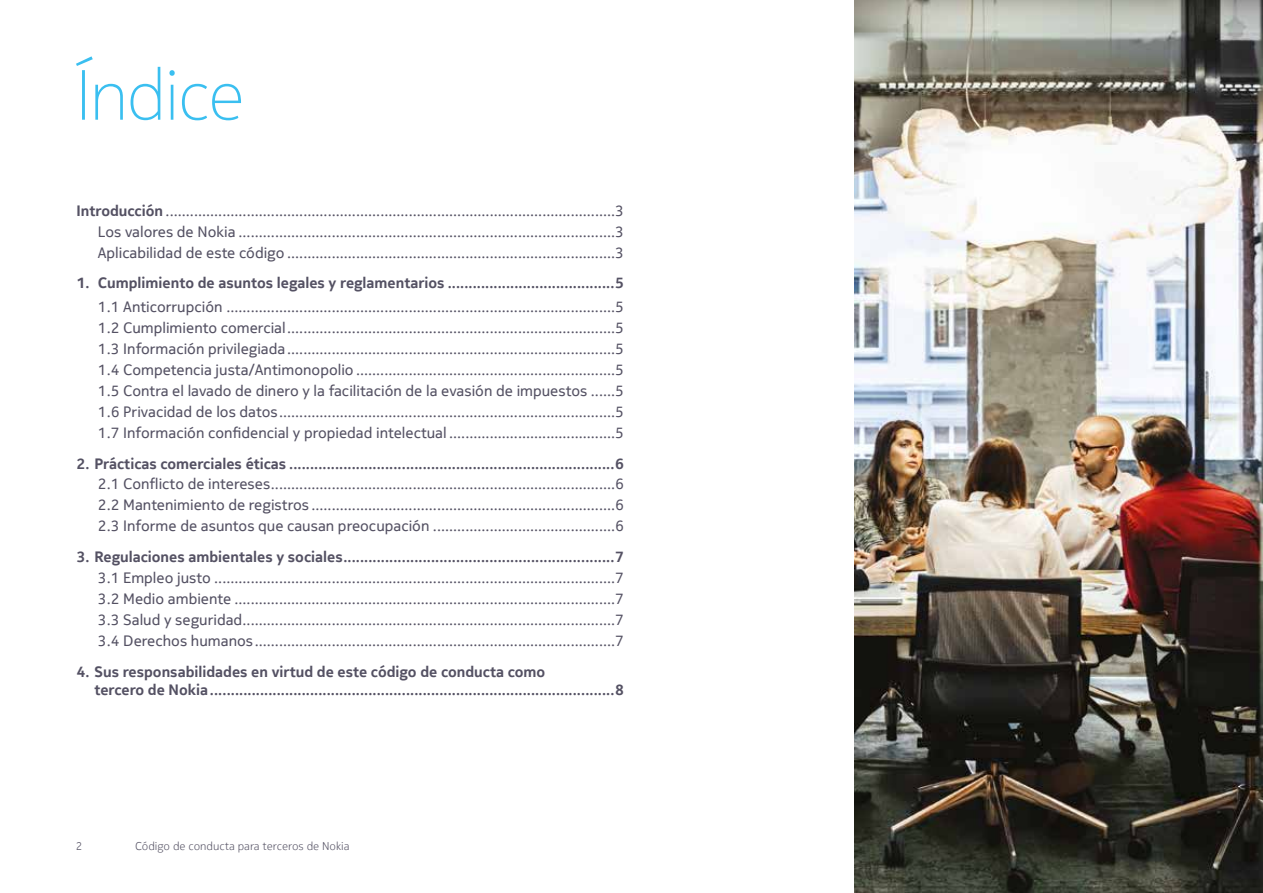
<style>
.page{position:relative;width:1263px;height:893px;background:#fff}
.page>*{position:absolute;margin:0;border:0;box-sizing:border-box;transform-origin:0 0}
.t1{font:200 70.5px "Nokia Pure Headline";color:#3abff0}
.t2{font:15px/21px "Nokia Pure Text";color:#545163;text-align:justify}
.t3{font:700 15px "Nokia Pure Text";color:#545163}
.t4{font:500 15px/18px "Nokia Pure Text";color:#545163}
.t5{font:300 11.25px "Nokia Pure Text";color:#545163}
.s1{font-weight:500}
</style>
<div class="page">
<img style="left:855px;top:0;width:408px;height:893px">
<h1 class="t1" style="left:77px;top:50px;width:169px">Índice</h1>
<p class="t2" style="left:98px;top:200px;width:528px;text-indent:-21px"><span class="s1">Introducción</span> ...............................................................................................................3<br>Los valores de Nokia .............................................................................................3<br>Aplicabilidad de este código .................................................................................3</p>
<p class="t3" style="left:77px;top:273px;width:549px">1. Cumplimiento de asuntos legales y reglamentarios ........................................5</p>
<p class="t2" style="left:98px;top:296px;width:528px">1.1 Anticorrupción ................................................................................................5<br>1.2 Cumplimiento comercial.................................................................................5<br>1.3 Información privilegiada.................................................................................5<br>1.4 Competencia justa/Antimonopolio ................................................................5<br>1.5 Contra el lavado de dinero y la facilitación de la evasión de impuestos ......5<br>1.6 Privacidad de los datos...................................................................................5<br>1.7 Información confidencial y propiedad intelectual .........................................5</p>
<p class="t3" style="left:77px;top:454px;width:549px">2. Prácticas comerciales éticas ..............................................................................6</p>
<p class="t2" style="left:98px;top:474px;width:528px">2.1 Conflicto de intereses.....................................................................................6<br>2.2 Mantenimiento de registros ...........................................................................6<br>2.3 Informe de asuntos que causan preocupación .............................................6</p>
<p class="t3" style="left:77px;top:547px;width:549px">3. Regulaciones ambientales y sociales.................................................................7</p>
<p class="t2" style="left:98px;top:567px;width:528px">3.1 Empleo justo ...................................................................................................7<br>3.2 Medio ambiente ..............................................................................................7<br>3.3 Salud y seguridad............................................................................................7<br>3.4 Derechos humanos.........................................................................................7</p>
<p class="t4" style="left:95px;top:663px;width:531px;text-indent:-18px">4. Sus responsabilidades en virtud de este código de conducta como<br>tercero de Nokia.................................................................................................8</p>
<p class="t5" style="left:76px;top:839px;width:8px">2</p>
<p class="t5" style="left:135px;top:839px;width:216px">Código de conducta para terceros de Nokia</p>
</div>
